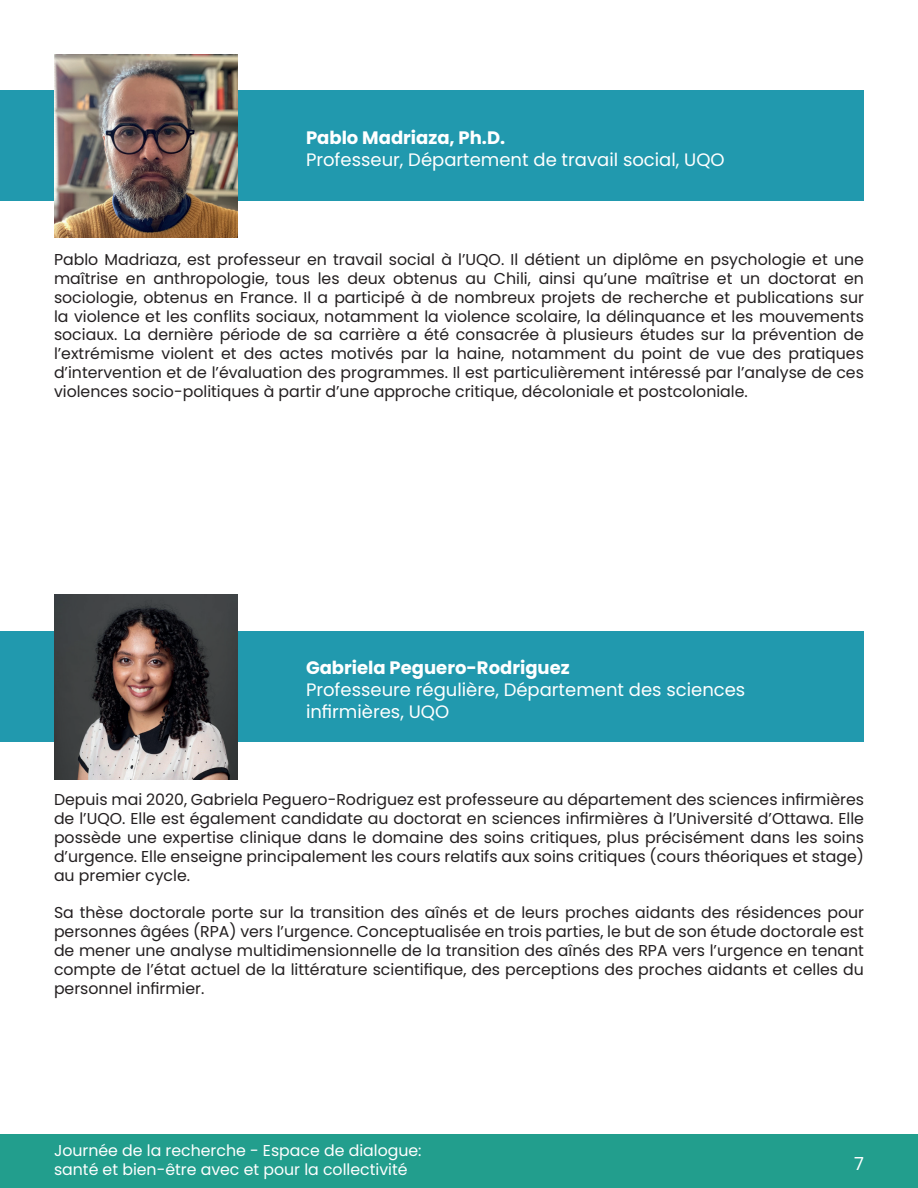
<style>
.page{position:relative;width:918px;height:1188px;background:#fff}
.page>*{position:absolute;margin:0;border:0;box-sizing:border-box;transform-origin:0 0}
.t1{font:18px/21.6px "Poppins";color:#fff}
.t2{font:700 18px "Poppins";color:#fff}
.t3{font:15.75px/18.9px "Poppins";color:#231f20;text-align:justify}
.t4{font:15.75px/18.9px "Poppins";color:#fff}
</style>
<div class="page">
<div style="left:0;top:631px;width:864px;height:111px;background:#2199ae"></div>
<img style="left:54px;top:594px;width:184px;height:185px">
<div style="left:0;top:90px;width:864px;height:111px;background:#2199ae"></div>
<img style="left:54px;top:54px;width:184px;height:184px">
<div style="left:0;top:1134px;width:918px;height:54px;background:#229e8d"></div>
<p class="t2" style="left:306px;top:128px;width:201px">Pablo Madriaza, Ph.D.</p>
<p class="t1" style="left:306px;top:149px;width:420px">Professeur, Département de travail social, UQO</p>
<p class="t3" style="left:54px;top:250px;width:812px">Pablo Madriaza, est professeur en travail social à l’UQO. Il détient un diplôme en psychologie et une maîtrise en anthropologie, tous les deux obtenus au Chili, ainsi qu’une maîtrise et un doctorat en sociologie, obtenus en France. Il a participé à de nombreux projets de recherche et publications sur la violence et les conflits sociaux, notamment la violence scolaire, la délinquance et les mouvements sociaux. La dernière période de sa carrière a été consacrée à plusieurs études sur la prévention de l’extrémisme violent et des actes motivés par la haine, notamment du point de vue des pratiques d’intervention et de l’évaluation des programmes. Il est particulièrement intéressé par l’analyse de ces violences socio-politiques à partir d’une approche critique, décoloniale et postcoloniale.</p>
<p class="t2" style="left:306px;top:658px;width:265px">Gabriela Peguero-Rodriguez</p>
<p class="t1" style="left:306px;top:679px;width:441px">Professeure régulière, Département des sciences infirmières, UQO</p>
<p class="t3" style="left:54px;top:790px;width:812px">Depuis mai 2020, Gabriela Peguero-Rodriguez est professeure au département des sciences infirmières de l’UQO. Elle est également candidate au doctorat en sciences infirmières à l’Université d’Ottawa. Elle possède une expertise clinique dans le domaine des soins critiques, plus précisément dans les soins d’urgence. Elle enseigne principalement les cours relatifs aux soins critiques (cours théoriques et stage) au premier cycle.</p>
<p class="t3" style="left:54px;top:904px;width:812px">Sa thèse doctorale porte sur la transition des aînés et de leurs proches aidants des résidences pour personnes âgées (RPA) vers l’urgence. Conceptualisée en trois parties, le but de son étude doctorale est de mener une analyse multidimensionnelle de la transition des aînés des RPA vers l’urgence en tenant compte de l’état actuel de la littérature scientifique, des perceptions des proches aidants et celles du personnel infirmier.</p>
<p class="t4" style="left:54px;top:1141px;width:369px">Journée de la recherche - Espace de dialogue: santé et bien-être avec et pour la collectivité</p>
<p class="t1" style="left:854px;top:1153px;width:11px">7</p>
</div>
